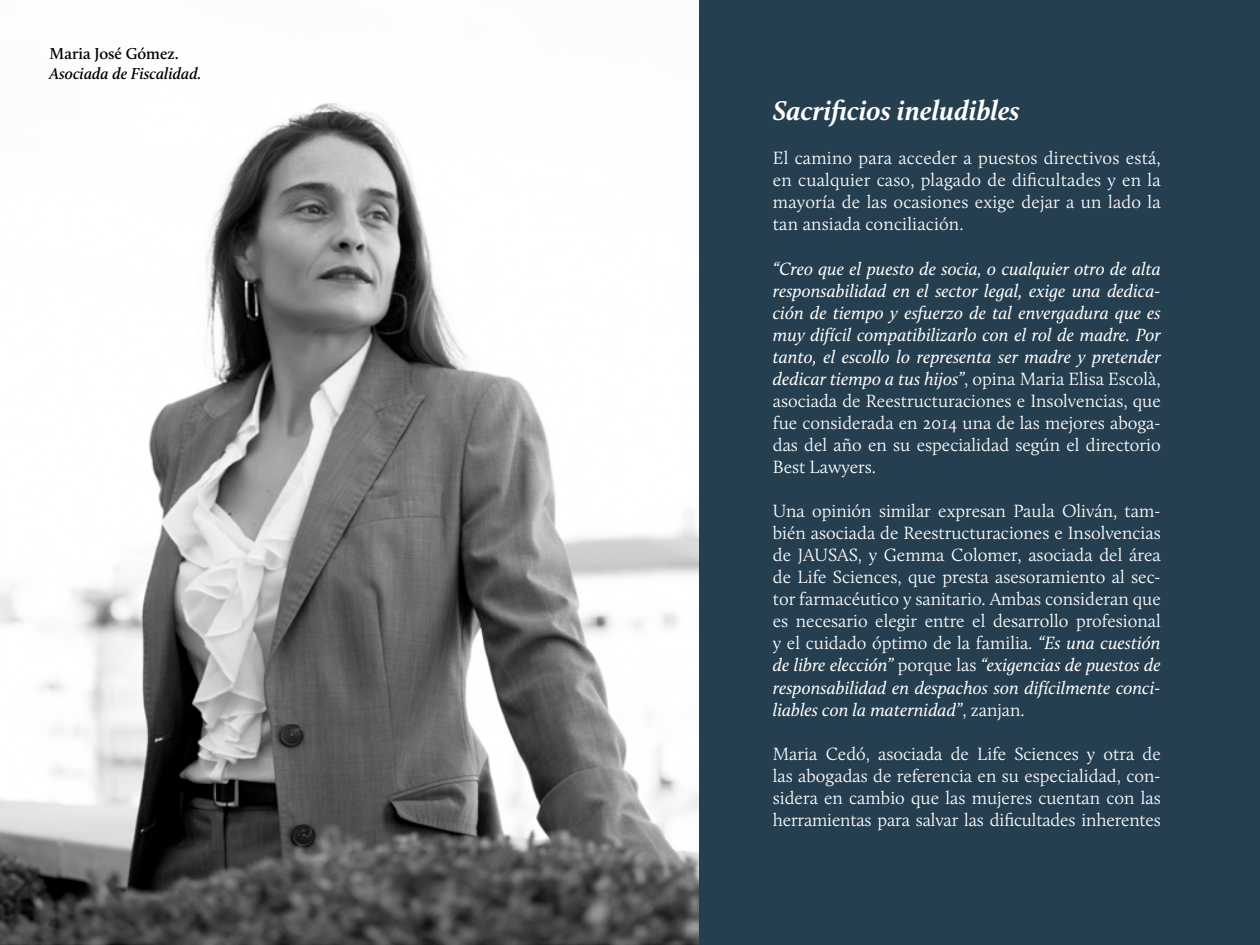
<style>
.page{position:relative;width:1260px;height:945px;background:#fff}
.page>*{position:absolute;margin:0;border:0;box-sizing:border-box;transform-origin:0 0}
.t1{font:italic 700 28px "Calluna";color:#fff}
.t2{font:300 18.38px/22.1px "Calluna";color:#fff;text-align:justify}
.t3{font:italic 18.38px/22.1px "Calluna";color:#fff;text-align:justify}
.t4{font:italic 600 16.45px "Calluna";color:#000}
.t5{font:600 16.45px "Calluna";color:#000}
.s1{font-weight:300;font-style:normal}
.s2{font-weight:400;font-style:italic}
</style>
<div class="page">
<img style="left:0;top:103px;width:699px;height:842px">
<div style="left:699px;top:0;width:561px;height:945px;background:#263f50"></div>
<p class="t5" style="left:50px;top:44px;width:131px">Maria José Gómez.</p>
<p class="t4" style="left:50px;top:63px;width:153px">Asociada de Fiscalidad.</p>
<h1 class="t1" style="left:773px;top:93px;width:248px">Sacrificios ineludibles</h1>
<p class="t2" style="left:773px;top:147px;width:389px">El camino para acceder a puestos directivos está, en cualquier caso, plagado de dificultades y en la mayoría de las ocasiones exige dejar a un lado la tan ansiada conciliación.</p>
<p class="t3" style="left:773px;top:257px;width:389px">“Creo que el puesto de socia, o cualquier otro de alta responsabilidad en el sector legal, exige una dedica&shy;ción de tiempo y esfuerzo de tal envergadura que es muy difícil compatibilizarlo con el rol de madre. Por tanto, el escollo lo representa ser madre y pretender dedicar tiempo a tus hijos”<span class="s1">, opina Maria Elisa Escolà, asociada de Reestructuraciones e Insolvencias, que fue considerada en 2014 una de las mejores aboga&shy;das del año en su especialidad según el directorio Best Lawyers.</span></p>
<p class="t2" style="left:773px;top:500px;width:389px">Una opinión similar expresan Paula Oliván, tam&shy;bién asociada de Reestructuraciones e Insolvencias de JAUSAS, y Gemma Colomer, asociada del área de Life Sciences, que presta asesoramiento al sec&shy;tor farmacéutico y sanitario. Ambas consideran que es necesario elegir entre el desarrollo profesional y el cuidado óptimo de la familia. <span class="s2">“Es una cuestión de libre elección”</span> porque las <span class="s2">“exigencias de puestos de responsabilidad en despachos son difícilmente conci&shy;liables con la maternidad”</span>, zanjan.</p>
<p class="t2" style="left:773px;top:742px;width:389px">Maria Cedó, asociada de Life Sciences y otra de las abogadas de referencia en su especialidad, con&shy;sidera en cambio que las mujeres cuentan con las herramientas para salvar las dificultades inherentes</p>
</div>
